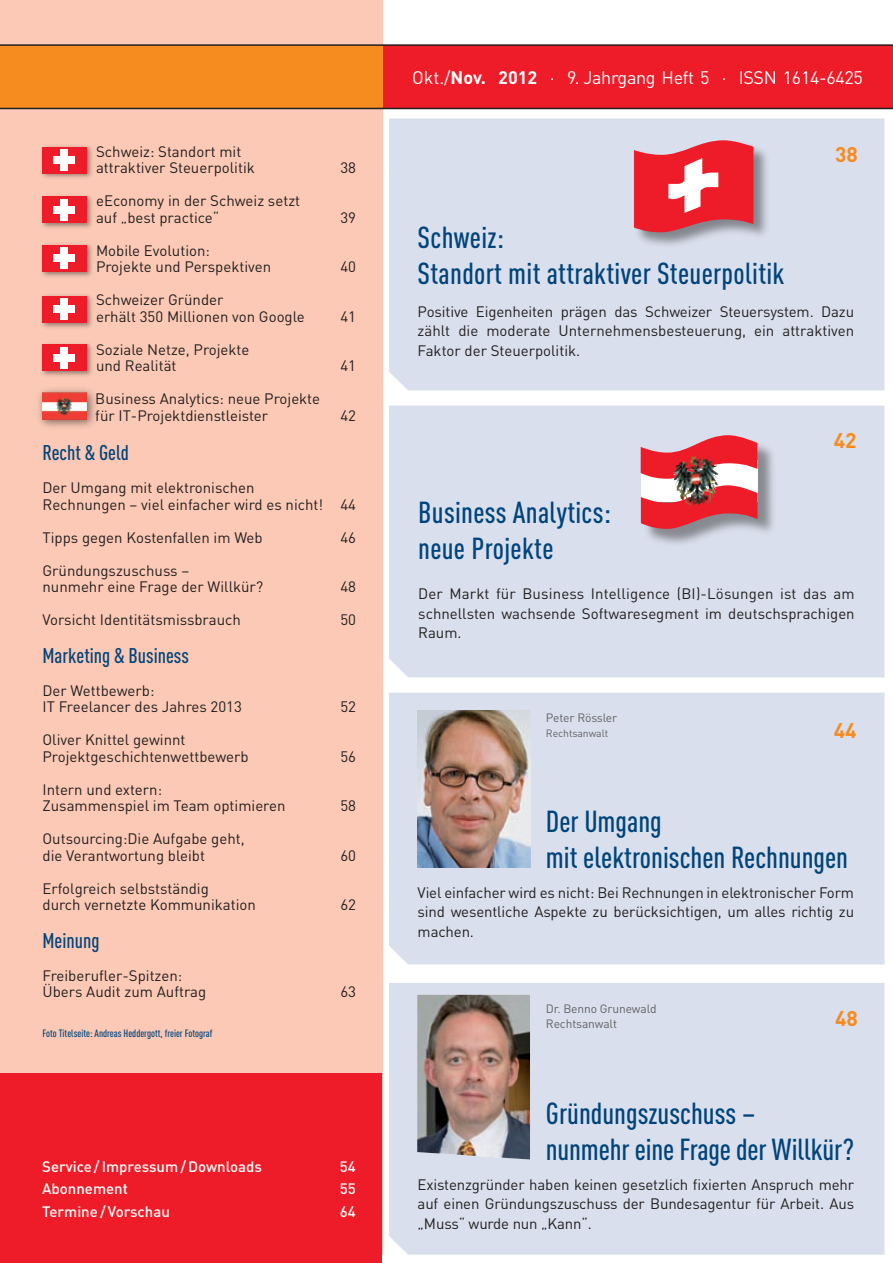
<style>
.page{position:relative;width:893px;height:1263px;background:#fff}
.page>*{position:absolute;margin:0;border:0;box-sizing:border-box;transform-origin:0 0}
.t1{font:500 30px/36px "DIN Cond";color:#00447b}
.t2{font:500 21px "DIN Cond";color:#00447b}
.t3{font:700 21px "DIN";color:#f68b1f}
.t4{font:18px "DIN";letter-spacing:-.02em;color:#fff}
.t5{font:15px/16.5px "DIN";color:#231f20}
.t6{font:500 15px "DIN";color:#fff}
.t7{font:12px/15px "DIN";letter-spacing:-.01em;color:#636366}
.t8{font:500 10.5px "DIN Cond";color:#00447b}
.t9{font:10.5px "DIN";letter-spacing:-.01em;color:#636366}
.s1{font-weight:700}
</style>
<div class="page">
<div style="left:0;top:0;width:383px;height:1254px;background:#fbc9b5"></div>
<div style="left:382px;top:45px;width:511px;height:64px;background:#ee1c28"></div>
<div style="left:0;top:45px;width:383px;height:64px;background:#f68b1f"></div>
<hr style="left:0;top:108px;width:893px;height:1px;background:#231f20">
<div style="left:0;top:1072px;width:382px;height:191px;background:#ee1c28"></div>
<hr style="left:0;top:44px;width:893px;height:2px;background:#231f20">
<div style="left:389px;top:119px;width:495px;height:271px;background:#d9dfec"></div>
<div style="left:389px;top:983px;width:495px;height:272px;background:#d9dfec"></div>
<img style="left:417px;top:995px;width:113px;height:164px">
<div style="left:389px;top:406px;width:495px;height:271px;background:#d9dfec"></div>
<div style="left:389px;top:693px;width:495px;height:271px;background:#d9dfec"></div>
<img style="left:417px;top:710px;width:113px;height:158px">
<div style="left:39px;top:144px;width:55px;height:37px;background:#231f20;opacity:.47"></div>
<div style="left:43px;top:147px;width:44px;height:26px;background:#ee1c28"></div>
<div style="left:60px;top:150px;width:8px;height:21px;background:#fff"></div>
<div style="left:54px;top:156px;width:21px;height:8px;background:#fff"></div>
<div style="left:39px;top:193px;width:55px;height:38px;background:#231f20;opacity:.47"></div>
<div style="left:43px;top:197px;width:44px;height:26px;background:#ee1c28"></div>
<div style="left:60px;top:199px;width:8px;height:21px;background:#fff"></div>
<div style="left:54px;top:206px;width:21px;height:8px;background:#fff"></div>
<div style="left:39px;top:242px;width:55px;height:37px;background:#231f20;opacity:.47"></div>
<div style="left:43px;top:245px;width:44px;height:26px;background:#ee1c28"></div>
<div style="left:60px;top:248px;width:8px;height:21px;background:#fff"></div>
<div style="left:54px;top:254px;width:21px;height:8px;background:#fff"></div>
<div style="left:36px;top:386px;width:62px;height:45px;background:#231f20;opacity:.6"></div>
<img style="left:43px;top:392px;width:44px;height:28px">
<div style="left:39px;top:293px;width:55px;height:37px;background:#231f20;opacity:.47"></div>
<div style="left:43px;top:296px;width:44px;height:26px;background:#ee1c28"></div>
<div style="left:60px;top:299px;width:8px;height:21px;background:#fff"></div>
<div style="left:54px;top:305px;width:21px;height:8px;background:#fff"></div>
<div style="left:39px;top:341px;width:55px;height:38px;background:#231f20;opacity:.47"></div>
<div style="left:43px;top:345px;width:44px;height:26px;background:#ee1c28"></div>
<div style="left:60px;top:347px;width:8px;height:22px;background:#fff"></div>
<div style="left:54px;top:354px;width:21px;height:8px;background:#fff"></div>
<div style="left:633px;top:140px;width:139px;height:110px;background:#231f20;opacity:.47"></div>
<svg style="left:634px;top:140px;width:119px;height:92px;background:#e84f5a"></svg>
<div style="left:642px;top:437px;width:136px;height:112px;background:#231f20;opacity:.45"></div>
<div style="left:641px;top:460px;width:116px;height:42px;background:#fff"></div>
<svg style="left:641px;top:435px;width:116px;height:44px;background:#eb6f79"></svg>
<svg style="left:641px;top:485px;width:116px;height:44px;background:#dc5c65"></svg>
<img style="left:673px;top:456px;width:46px;height:51px">
<p class="t5" style="left:96px;top:143px;width:160px">Schweiz: Standort mit attraktiver Steuerpolitik</p>
<p class="t5" style="left:96px;top:193px;width:206px">eEconomy in der Schweiz setzt auf „best practice“</p>
<p class="t5" style="left:96px;top:242px;width:177px">Mobile Evolution:<br>Projekte und Perspektiven</p>
<p class="t5" style="left:96px;top:292px;width:210px">Schweizer Gründer<br>erhält 350 Millionen von Google</p>
<p class="t5" style="left:96px;top:341px;width:155px">Soziale Netze, Projekte und Realität</p>
<p class="t5" style="left:95px;top:391px;width:226px">Business Analytics: neue Projekte für IT-Projektdienstleister</p>
<p class="t5" style="left:340px;top:160px;width:17px">38</p>
<p class="t5" style="left:340px;top:209px;width:17px">39</p>
<p class="t5" style="left:340px;top:259px;width:17px">40</p>
<p class="t5" style="left:340px;top:308px;width:17px">41</p>
<p class="t5" style="left:340px;top:358px;width:17px">41</p>
<p class="t5" style="left:340px;top:407px;width:17px">42</p>
<h2 class="t2" style="left:43px;top:440px;width:88px">Recht &amp; Geld</h2>
<p class="t5" style="left:43px;top:479px;width:315px">Der Umgang mit elektronischen<br>Rechnungen – viel einfacher wird es nicht! 44</p>
<p class="t5" style="left:43px;top:529px;width:222px">Tipps gegen Kostenfallen im Web</p>
<p class="t5" style="left:340px;top:529px;width:17px">46</p>
<p class="t5" style="left:43px;top:562px;width:222px">Gründungszuschuss –<br>nunmehr eine Frage der Willkür?</p>
<p class="t5" style="left:340px;top:578px;width:17px">48</p>
<p class="t5" style="left:43px;top:611px;width:200px">Vorsicht Identitätsmissbrauch</p>
<p class="t5" style="left:340px;top:611px;width:17px">50</p>
<h2 class="t2" style="left:43px;top:643px;width:148px">Marketing &amp; Business</h2>
<p class="t5" style="left:43px;top:682px;width:201px">Der Wettbewerb:<br>IT Freelancer des Jahres 2013</p>
<p class="t5" style="left:340px;top:698px;width:17px">52</p>
<p class="t5" style="left:43px;top:731px;width:208px">Oliver Knittel gewinnt<br>Projektgeschichtenwettbewerb</p>
<p class="t5" style="left:43px;top:781px;width:244px">Intern und extern:<br>Zusammenspiel im Team optimieren</p>
<p class="t5" style="left:43px;top:830px;width:204px">Outsourcing:Die Aufgabe geht, die Verantwortung bleibt</p>
<p class="t5" style="left:43px;top:880px;width:215px">Erfolgreich selbstständig<br>durch vernetzte Kommunikation</p>
<h2 class="t2" style="left:43px;top:928px;width:59px">Meinung</h2>
<p class="t5" style="left:43px;top:967px;width:165px">Freiberufler-Spitzen:<br>Übers Audit zum Auftrag</p>
<p class="t8" style="left:43px;top:1027px;width:171px">Foto Titelseite: Andreas Heddergott, freier Fotograf</p>
<p class="t5" style="left:340px;top:748px;width:17px">56</p>
<p class="t5" style="left:340px;top:797px;width:17px">58</p>
<p class="t5" style="left:340px;top:847px;width:17px">60</p>
<p class="t5" style="left:340px;top:896px;width:17px">62</p>
<p class="t5" style="left:340px;top:983px;width:17px">63</p>
<p class="t6" style="left:42px;top:1157px;width:221px">Service /Impressum/Downloads</p>
<p class="t6" style="left:340px;top:1157px;width:17px">54</p>
<p class="t6" style="left:42px;top:1179px;width:87px">Abonnement</p>
<p class="t6" style="left:340px;top:1179px;width:17px">55</p>
<p class="t6" style="left:42px;top:1202px;width:129px">Termine /Vorschau</p>
<p class="t6" style="left:340px;top:1202px;width:17px">64</p>
<p class="t4" style="left:412px;top:66px;width:452px">Okt./<span class="s1">Nov. 2012</span> · 9. Jahrgang Heft 5 · ISSN 1614-6425</p>
<h2 class="t3" style="left:835px;top:141px;width:24px">38</h2>
<h1 class="t1" style="left:418px;top:218px;width:368px">Schweiz:<br>Standort mit attraktiver Steuerpolitik</h1>
<p class="t5" style="left:418px;top:301px;width:438px;line-height:19.5px;text-align:justify">Positive Eigenheiten prägen das Schweizer Steuersystem. Dazu zählt die moderate Unternehmensbesteuerung, ein attraktiven Faktor der Steuerpolitik.</p>
<h2 class="t3" style="left:834px;top:427px;width:24px">42</h2>
<h1 class="t1" style="left:418px;top:494px;width:194px">Business Analytics: neue Projekte</h1>
<p class="t5" style="left:418px;top:584px;width:438px;line-height:19.5px;text-align:justify">Der Markt für Business Intelligence (BI)-Lösungen ist das am schnellsten wachsende Softwaresegment im deutschsprachigen Raum.</p>
<p class="t7" style="left:546px;top:710px;width:73px">Peter Rössler</p>
<p class="t9" style="left:546px;top:727px;width:64px">Rechtsanwalt</p>
<h2 class="t3" style="left:834px;top:717px;width:24px">44</h2>
<h1 class="t1" style="left:546px;top:802px;width:304px">Der Umgang<br>mit elektronischen Rechnungen</h1>
<p class="t5" style="left:418px;top:882px;width:438px;line-height:19.5px;text-align:justify">Viel einfacher wird es nicht: Bei Rechnungen in elektronischer Form sind wesentliche Aspekte zu berücksichtigen, um alles richtig zu machen.</p>
<p class="t7" style="left:546px;top:1001px;width:112px">Dr. Benno Grunewald<br>Rechtsanwalt</p>
<h2 class="t3" style="left:835px;top:1004px;width:24px">48</h2>
<h1 class="t1" style="left:546px;top:1095px;width:310px">Gründungszuschuss –<br>nunmehr eine Frage der Willkür?</h1>
<p class="t5" style="left:418px;top:1174px;width:438px;line-height:19.5px;text-align:justify">Existenzgründer haben keinen gesetzlich fixierten Anspruch mehr auf einen Gründungszuschuss der Bundesagentur für Arbeit. Aus „Muss“ wurde nun „Kann“.</p>
</div>
